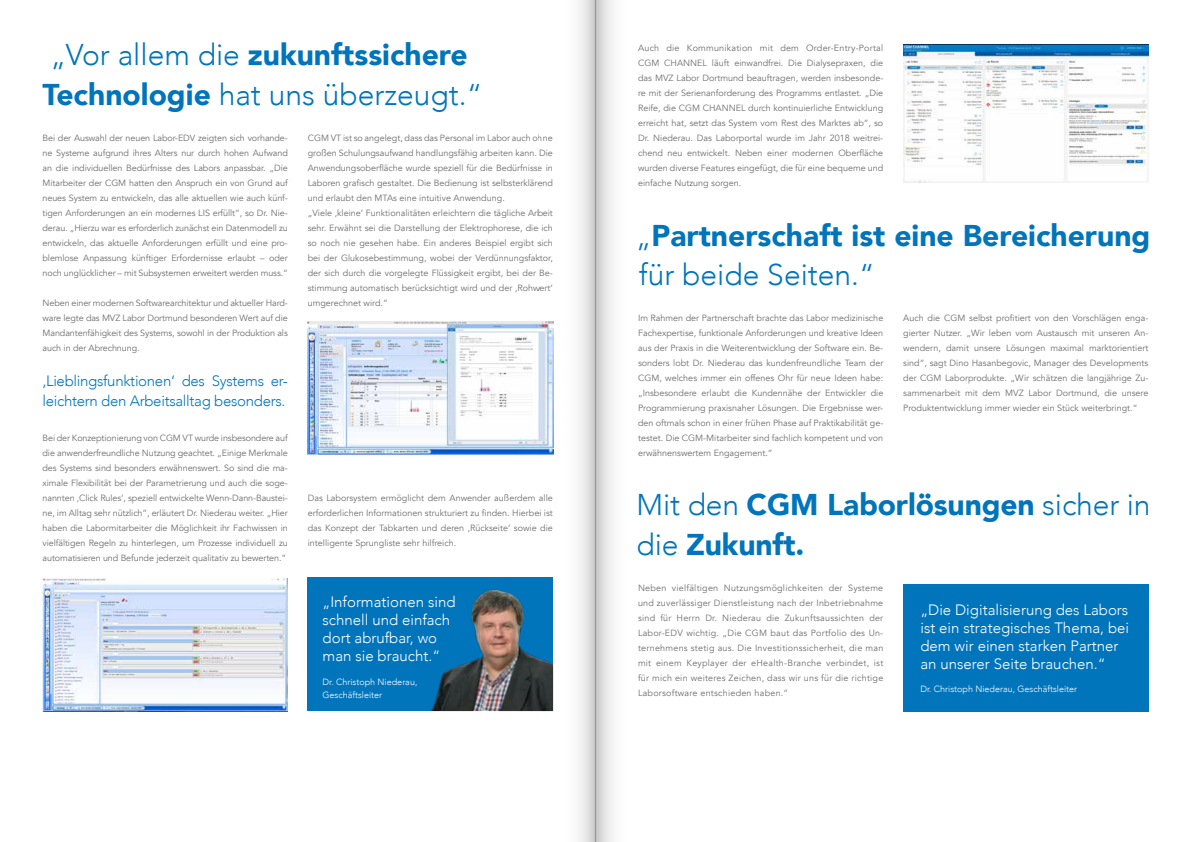
<style>
.page{position:relative;width:1191px;height:842px;background:#fff}
.page>*{position:absolute;margin:0;border:0;box-sizing:border-box;transform-origin:0 0}
.t1{font:900 30px/40px "Avenir LT Com";color:#0075bc}
.t2{font:300 30px/40px "Avenir LT Com";color:#0075bc}
.t3{font:300 15px/18px "Avenir LT Com";color:#fff}
.t4{font:300 15px/19.2px "Avenir LT Com";letter-spacing:-.02em;color:#0075bc}
.t5{font:9px/15px "Avenir LT Com";color:#706f6f;text-align:justify}
.t6{font:300 9px/12.8px "Avenir LT Com";color:#fff}
.s1{font-weight:900}
.s2{font-weight:300}
</style>
<div class="page">
<div style="left:308px;top:578px;width:245px;height:133px;background:#0075bc"></div>
<div style="left:903px;top:584px;width:245px;height:127px;background:#0075bc"></div>
<img style="left:43px;top:578px;width:245px;height:133px">
<img style="left:308px;top:321px;width:231px;height:133px">
<img style="left:903px;top:44px;width:245px;height:138px">
<img style="left:431px;top:589px;width:108px;height:122px">
<svg style="left:595px;top:0;width:18px;height:842px"></svg>
<svg style="left:539px;top:0;width:56px;height:842px"></svg>
<h1 class="t2" style="left:43px;top:35px;width:441px">„Vor allem die <span class="s1">zukunftssichere<br>Technologie</span> hat uns überzeugt.“</h1>
<p class="t5" style="left:43px;top:131px;width:247px">Bei der Auswahl der neuen Labor-EDV zeigten sich vorhande&shy;ne Systeme aufgrund ihres Alters nur durch hohen Aufwand an die individuellen Bedürfnisse des Labors anpassbar. „Die Mitarbeiter der CGM hatten den Anspruch ein von Grund auf neues System zu entwickeln, das alle aktuellen wie auch künf&shy;tigen Anforderungen an ein modernes LIS erfüllt“, so Dr. Nie&shy;derau. „Hierzu war es erforderlich zunächst ein Datenmodell zu entwickeln, das aktuelle Anforderungen erfüllt und eine pro&shy;blemlose Anpassung künftiger Erfordernisse erlaubt – oder noch unglücklicher – mit Subsystemen erweitert werden muss.“</p>
<p class="t5" style="left:43px;top:296px;width:247px">Neben einer modernen Softwarearchitektur und aktueller Hard&shy;ware legte das MVZ Labor Dortmund besonderen Wert auf die Mandantenfähigkeit des Systems, sowohl in der Produktion als auch in der Abrechnung.</p>
<p class="t5" style="left:308px;top:131px;width:247px;text-align:left">CGM VT ist so angelegt, dass das Personal im Labor auch ohne großen Schulungsaufwand handlungsfähig arbeiten kann. Die Anwendungsoberfläche wurde speziell für die Bedürfnisse in Laboren grafisch gestaltet. Die Bedienung ist selbsterklärend und erlaubt den MTAs eine intuitive Anwendung.<br>„Viele ‚kleine‘ Funktionalitäten erleichtern die tägliche Arbeit sehr. Erwähnt sei die Darstellung der Elektrophorese, die ich so noch nie gesehen habe. Ein anderes Beispiel ergibt sich bei der Glukosebestimmung, wobei der Verdünnungsfaktor, der sich durch die vorgelegte Flüssigkeit ergibt, bei der Be&shy;stimmung automatisch berücksichtigt wird und der ‚Rohwert‘ umgerechnet wird.“</p>
<h2 class="t4" style="left:43px;top:372px;width:247px">‚Lieblingsfunktionen‘ des Systems er&shy;leichtern den Arbeitsalltag besonders.</h2>
<p class="t5" style="left:43px;top:431px;width:247px">Bei der Konzeptionierung von CGM VT wurde insbesondere auf die anwenderfreundliche Nutzung geachtet. „Einige Merkmale des Systems sind besonders erwähnenswert. So sind die ma&shy;ximale Flexibilität bei der Parametrierung und auch die soge&shy;nannten ‚Click Rules‘, speziell entwickelte Wenn-Dann-Baustei&shy;ne, im Alltag sehr nützlich“, erläutert Dr. Niederau weiter. „Hier haben die Labormitarbeiter die Möglichkeit ihr Fachwissen in vielfältigen Regeln zu hinterlegen, um Prozesse individuell zu automatisieren und Befunde jederzeit qualitativ zu bewerten.“</p>
<p class="t5" style="left:308px;top:491px;width:247px">Das Laborsystem ermöglicht dem Anwender außerdem alle erforderlichen Informationen strukturiert zu finden. Hierbei ist das Konzept der Tabkarten und deren ‚Rückseite‘ sowie die intelligente Sprungliste sehr hilfreich.</p>
<h2 class="t3" style="left:322px;top:593px;width:134px">„Informationen sind schnell und einfach dort abrufbar, wo man sie braucht.“</h2>
<p class="t6" style="left:322px;top:675px;width:96px">Dr. Christoph Niederau,<br>Geschäftsleiter</p>
<p class="t5" style="left:638px;top:41px;width:247px">Auch die Kommunikation mit dem Order-Entry-Portal CGM CHANNEL läuft einwandfrei. Die Dialysepraxen, die das MVZ Labor Dortmund beauftragen, werden insbesonde&shy;re mit der Serienanforderung des Programms entlastet. „Die Reife, die CGM CHANNEL durch kontinuierliche Entwicklung erreicht hat, setzt das System vom Rest des Marktes ab“, so Dr. Niederau. Das Laborportal wurde im Jahr 2018 weitrei&shy;chend neu entwickelt. Neben einer modernen Oberfläche wurden diverse Features eingefügt, die für eine bequeme und einfache Nutzung sorgen.</p>
<h1 class="t1" style="left:636px;top:215px;width:516px"><span class="s2">„</span>Partnerschaft ist eine Bereicherung <span class="s2">für beide Seiten.“</span></h1>
<p class="t5" style="left:638px;top:311px;width:247px">Im Rahmen der Partnerschaft brachte das Labor medizinische Fachexpertise, funktionale Anforderungen und kreative Ideen aus der Praxis in die Weiterentwicklung der Software ein. Be&shy;sonders lobt Dr. Niederau das kundenfreundliche Team der CGM, welches immer ein offenes Ohr für neue Ideen habe: „Insbesondere erlaubt die Kundennähe der Entwickler die Programmierung praxisnaher Lösungen. Die Ergebnisse wer&shy;den oftmals schon in einer frühen Phase auf Praktikabilität ge&shy;testet. Die CGM-Mitarbeiter sind fachlich kompetent und von erwähnenswertem Engagement.“</p>
<p class="t5" style="left:903px;top:311px;width:247px">Auch die CGM selbst profitiert von den Vorschlägen enga&shy;gierter Nutzer. „Wir leben vom Austausch mit unseren An&shy;wendern, damit unsere Lösungen maximal marktorientiert sind“, sagt Dino Hasanbegovic, Manager des Developments der CGM Laborprodukte. „Wir schätzen die langjährige Zu&shy;sammenarbeit mit dem MVZ Labor Dortmund, die unsere Produktentwicklung immer wieder ein Stück weiterbringt.“</p>
<h1 class="t1" style="left:636px;top:485px;width:515px"><span class="s2">Mit den</span> CGM Laborlösungen <span class="s2">sicher in die</span> Zukunft.</h1>
<p class="t5" style="left:638px;top:581px;width:247px">Neben vielfältigen Nutzungsmöglichkeiten der Systeme und zuverlässiger Dienstleistung nach der Inbetriebnahme sind für Herrn Dr. Niederau die Zukunftsaussichten der Labor-EDV wichtig. „Die CGM baut das Portfolio des Un&shy;ternehmens stetig aus. Die Investitionssicherheit, die man mit einem Keyplayer der eHealth-Branche verbindet, ist für mich ein weiteres Zeichen, dass wir uns für die richtige Laborsoftware entschieden haben.“</p>
<h2 class="t3" style="left:920px;top:601px;width:210px">„Die Digitalisierung des Labors ist ein strategisches Thema, bei dem wir einen starken Partner an unserer Seite brauchen.“</h2>
<p class="t6" style="left:920px;top:683px;width:158px">Dr. Christoph Niederau, Geschäftsleiter</p>
</div>
